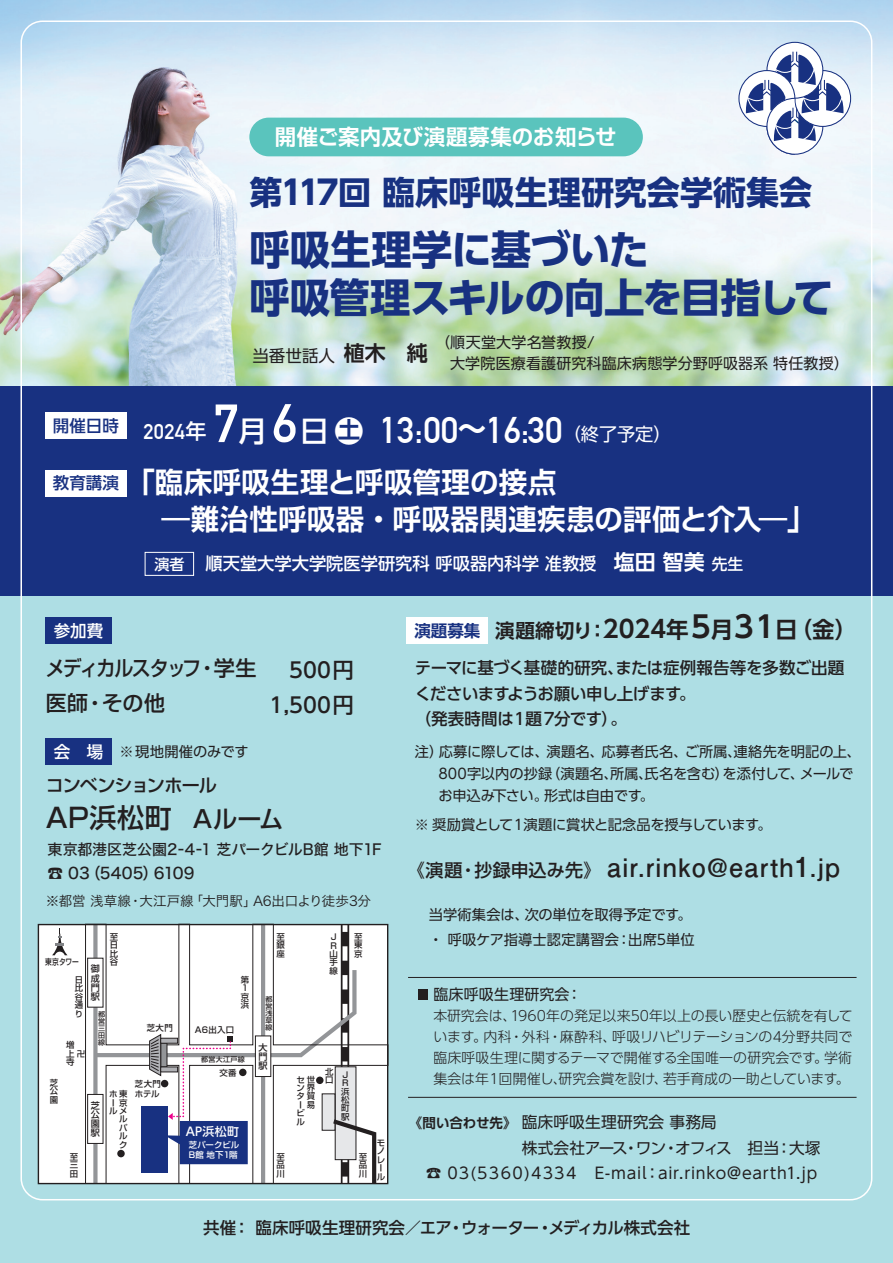
<style>
.page{position:relative;width:893px;height:1263px;background:#fff}
.page>*{position:absolute;margin:0;border:0;box-sizing:border-box;transform-origin:0 0}
.t1{font:700 40.5px/48.6px "UD Shin Go Pro";letter-spacing:-.015em;color:#183181}
.t2{font:700 36.3px "DIN Alternate";color:#fff}
.t3{font:700 33px "UD Shin Go Pro";color:#183181}
.t4{font:700 28.5px/37.5px "Shin Go Pro De";letter-spacing:.01em;color:#fff}
.t5{font:500 27px "Shin Go Pro";letter-spacing:.025em;color:#231f20}
.t6{font:700 25.5px "Futo Go B101 Pro";letter-spacing:.05em;color:#231f20}
.t7{font:500 24px "Shin Go Pro";color:#231f20}
.t8{font:700 21.45px "Shin Go Pro De";letter-spacing:.01em;color:#fff}
.t9{font:500 21px/35.4px "Shin Go Pro";letter-spacing:-.065em;color:#231f20;scale:.9 1}
.t10{font:500 21px/35.4px "UD Shin Go Pro";color:#231f20;text-align:right}
.t11{font:700 21px "DIN Alternate";color:#fff}
.t12{font:700 21px "UD Shin Go Pro De";color:#231f20}
.t13{font:700 19.5px "UD Shin Go Pro De";letter-spacing:.02em;color:#231f20}
.t14{font:500 18px "Shin Go Pro";letter-spacing:-.05em;color:#231f20}
.t15{font:500 17.25px "UD Shin Go Pro";color:#fff}
.t16{font:500 16.5px/25.5px "UD Shin Go Pro";letter-spacing:-.015em;color:#231f20}
.t17{font:500 16.5px "UD Shin Go Pro";color:#183181}
.t18{font:500 16.5px "UD Shin Go Pro";color:#fff}
.t19{font:16.5px "UD Shin Go Pro";color:#231f20}
.t20{font:15.75px "UD Shin Go Pro";letter-spacing:.05em;color:#231f20}
.t21{font:15.75px "UD Shin Go Pro";letter-spacing:.015em;color:#231f20}
.t22{font:15.75px "UD Shin Go Pro";letter-spacing:-.04em;color:#231f20}
.t23{font:15.6px "Hira Kaku Std W5";color:#231f20}
.t24{font:15px/21px "UD Shin Go Pro";letter-spacing:.01em;color:#231f20}
.t25{font:15px "Hira Kaku Std W5";letter-spacing:-.01em;color:#231f20}
.t26{font:500 15px "UD Shin Go Pro";color:#fff}
.t27{font:14.25px/21.8px "UD Shin Go Pro";letter-spacing:-.01em;color:#231f20}
.t28{font:14.25px "UD Shin Go Pro";letter-spacing:-.035em;color:#231f20}
.t29{font:300 13.95px/21px "UD Shin Go Pro";letter-spacing:-.01em;color:#231f20;text-align:justify}
.t30{font:13.5px "Hira Kaku Std W3";letter-spacing:-.015em;color:#231f20}
.t31{font:500 11.85px "UD Shin Go Pro";letter-spacing:.025em;color:#fff}
.t32{font:500 9.15px/9.1px "Shin Go Pro";color:#231f20;text-align:justify}
.t33{font:500 8.4px/8.4px "Shin Go Pro";letter-spacing:.035em;color:#231f20}
.t34{font:500 8.4px/10.1px "Shin Go Pro";letter-spacing:.01em;color:#fff}
.t35{font:500 8.4px "Shin Go Pro";letter-spacing:.035em;color:#231f20;scale:.8 1}
.t36{font:500 7.05px/7.1px "Shin Go Pro";letter-spacing:.04em;color:#231f20;text-align:justify}
.s1{font-size:52.8px}
.s2{font-family:"UD Shin Go Pro";font-weight:500;font-size:29.1px}
.s3{font-family:"UD Shin Go Pro De";font-size:29.1px}
.s4{font-family:"UD Shin Go Pro De"}
.s5{font-family:"UD Shin Go Pro";font-weight:400;font-size:18.15px}
.s6{font-family:"UD Shin Go Pro De";font-weight:700;font-size:21px}
.s7{font-size:15.75px}
.s8{font-family:"UD Shin Go Pro";font-weight:500}
.s9{font-size:16.5px;color:#183181}
.s10{font-size:24px}
.s11{font-size:22.5px}
.s12{font-size:29.7px}
.s13{font-family:"Koz Go Pr 6 N"}
.s14{font-family:"Osaka"}
.s15{font-family:"Shin Go Pro";font-weight:500;font-size:18px}
.s16{font-family:"Gothic MB101 Pro";font-weight:500}
.s17{font-family:"UD Shin Go Pro De";font-weight:700;font-size:13.5px}
</style>
<div class="page">
<img style="left:0;top:0;width:893px;height:386px">
<div style="left:0;top:441px;width:893px;height:822px;background:#aedee4"></div>
<div style="left:0;top:386px;width:893px;height:209px;background:#183181"></div>
<div style="left:38px;top:924px;width:349px;height:259px;background:#fff"></div>
<svg style="left:85px;top:923px;width:304px;height:261px"></svg>
<div style="left:87px;top:958px;width:16px;height:49px;background:#fff;border:1px solid #231f20"></div>
<div style="left:87px;top:1094px;width:16px;height:50px;background:#fff;border:1px solid #231f20"></div>
<div style="left:255px;top:1035px;width:16px;height:42px;background:#fff;border:1px solid #231f20"></div>
<div style="left:141px;top:1106px;width:27px;height:67px;background:#183181"></div>
<div style="left:38px;top:924px;width:350px;height:260px;border:1px solid #231f20"></div>
<svg style="left:52px;top:928px;width:15px;height:27px"></svg>
<hr style="left:408px;top:977px;width:448px;height:1px;background:#231f20">
<hr style="left:408px;top:1097px;width:448px;height:1px;background:#231f20">
<div style="left:45px;top:618px;width:67px;height:26px;background:#183181"></div>
<div style="left:45px;top:739px;width:67px;height:26px;background:#183181"></div>
<div style="left:45px;top:470px;width:82px;height:26px;background:#fff"></div>
<div style="left:45px;top:413px;width:82px;height:26px;background:#fff"></div>
<div style="left:407px;top:618px;width:81px;height:26px;background:#fff"></div>
<div style="left:418px;top:989px;width:10px;height:10px;background:#231f20"></div>
<div style="left:145px;top:552px;width:49px;height:24px;border:1px solid #fff"></div>
<svg style="left:149px;top:1033px;width:99px;height:131px"></svg>
<svg style="left:795px;top:71px;width:56px;height:55px"></svg>
<svg style="left:767px;top:42px;width:56px;height:56px"></svg>
<svg style="left:739px;top:71px;width:56px;height:55px"></svg>
<svg style="left:744px;top:51px;width:101px;height:104px"></svg>
<div style="left:249px;top:118px;width:394px;height:38px;background:#5ac4bd;border-radius:19px"></div>
<h3 class="t8" style="left:275px;top:120px;width:343px">開催ご案内及び演題募集のお知らせ</h3>
<h3 class="t3" style="left:249px;top:165px;width:564px">第117回 臨床呼吸生理研究会学術集会</h3>
<p class="t17" style="left:53px;top:412px;width:68px">開催日時</p>
<p class="t17" style="left:53px;top:470px;width:68px">教育講演</p>
<p class="t18" style="left:54px;top:617px;width:51px">参加費</p>
<h1 class="t1" style="left:249px;top:224px;width:586px">呼吸生理学に基づいた<br>呼吸管理スキルの向上を目指して</h1>
<p class="t19" style="left:252px;top:342px;width:84px">当番世話人</p>
<p class="t24" style="left:435px;top:331px;width:415px">（順天堂大学名誉教授/<br>　大学院医療看護研究科臨床病態学分野呼吸器系 特任教授）</p>
<h3 class="t12" style="left:344px;top:336px;width:86px">植木　純</h3>
<h2 class="t2" style="left:213px;top:402px;width:460px"><span class="s1">7</span><span class="s2">月</span><span class="s1">6</span><span class="s2">日</span><span class="s3">土</span> 13:00<span class="s4">~</span>16:30<span class="s5">（終了予定）</span></h2>
<h3 class="t4" style="left:161px;top:460px;width:656px;text-indent:-35px">「臨床呼吸生理と呼吸管理の接点<br>―難治性呼吸器・呼吸器関連疾患の評価と介入―」</h3>
<p class="t15" style="left:206px;top:549px;width:539px">順天堂大学大学院医学研究科 呼吸器内科学 准教授　<span class="s6">塩田 智美</span> <span class="s7">先生</span></p>
<h3 class="t11" style="left:144px;top:415px;width:65px">2024<span class="s8">年</span></h3>
<p class="t26" style="left:154px;top:552px;width:31px">演者</p>
<h3 class="t13" style="left:414px;top:615px;width:444px"><span class="s9">演題募集</span> 演題締切り：<span class="s10">2024</span><span class="s11">年</span><span class="s12">5</span><span class="s11">月</span><span class="s12">31</span><span class="s11">日（金）</span></h3>
<h3 class="t9" style="left:46px;top:647px;width:235px">メディカルスタッフ・学生医師・その他</h3>
<p class="t18" style="left:54px;top:738px;width:51px">会　場</p>
<p class="t27" style="left:120px;top:741px;width:131px"><span class="s13">※</span>現地開催のみです</p>
<p class="t14" style="left:46px;top:771px;width:172px">コンベンションホール</p>
<h3 class="t10" style="left:270px;top:651px;width:86px">500円<br>1,500円</h3>
<h3 class="t5" style="left:46px;top:796px;width:127px">AP浜松町</h3>
<p class="t25" style="left:47px;top:838px;width:336px">東京都港区芝公園2-4-1 芝パークビルB館 地下1F</p>
<p class="t30" style="left:46px;top:890px;width:327px">※都営 浅草線・大江戸線「大門駅」A6出口より徒歩3分</p>
<h3 class="t7" style="left:193px;top:799px;width:92px">Aルーム</h3>
<p class="t23" style="left:47px;top:861px;width:149px"><span class="s14">☎</span> 03（5405）6109</p>
<p class="t33" style="left:110px;top:931px;width:10px;text-align:justify">至日比谷</p>
<p class="t33" style="left:276px;top:931px;width:10px;text-align:justify">至銀座</p>
<p class="t33" style="left:354px;top:931px;width:10px;text-align:justify">至東京</p>
<p class="t33" style="left:330px;top:932px;width:10px">Ｊ<br>Ｒ山手線</p>
<p class="t35" style="left:45px;top:955px;width:44px">東京タワー</p>
<p class="t32" style="left:91px;top:963px;width:10px">御成門駅</p>
<p class="t33" style="left:75px;top:974px;width:10px;text-align:justify">日比谷通り</p>
<p class="t33" style="left:241px;top:974px;width:10px">第<br>１京浜</p>
<p class="t36" style="left:266px;top:995px;width:8px">都営浅草線</p>
<p class="t36" style="left:98px;top:1010px;width:8px">都営三田線</p>
<p class="t33" style="left:147px;top:1022px;width:28px">芝大門</p>
<p class="t33" style="left:195px;top:1025px;width:41px">A6出入口</p>
<p class="t33" style="left:66px;top:1040px;width:20px">増<br>上卍寺</p>
<p class="t32" style="left:259px;top:1041px;width:10px">大門駅</p>
<p class="t36" style="left:201px;top:1055px;width:45px">都営大江戸線</p>
<p class="t33" style="left:219px;top:1067px;width:19px">交番</p>
<p class="t33" style="left:325px;top:1066px;width:10px">北口</p>
<p class="t33" style="left:341px;top:1069px;width:10px">Ｊ<br>Ｒ浜松町駅</p>
<p class="t33" style="left:297px;top:1074px;width:20px">セ世ン界タ貿ー<br>ビル</p>
<p class="t33" style="left:50px;top:1077px;width:10px;text-align:justify">芝公園</p>
<p class="t33" style="left:135px;top:1078px;width:28px;line-height:10.1px">芝大門ホテル</p>
<p class="t33" style="left:109px;top:1089px;width:20px">ホ東ー<br>ルメ</p>
<p class="t33" style="left:119px;top:1093px;width:10px;line-height:16.8px">京ル</p>
<p class="t33" style="left:119px;top:1122px;width:10px;text-align:justify">パルク</p>
<p class="t33" style="left:307px;top:1099px;width:9px">易</p>
<p class="t32" style="left:91px;top:1099px;width:10px">芝公園駅</p>
<p class="t31" style="left:186px;top:1122px;width:55px">AP浜松町</p>
<p class="t34" style="left:189px;top:1139px;width:52px">芝パークビル<br>B館 地下1階</p>
<p class="t33" style="left:70px;top:1151px;width:10px;text-align:justify">至三田</p>
<p class="t33" style="left:276px;top:1151px;width:10px;text-align:justify">至品川</p>
<p class="t33" style="left:359px;top:1151px;width:10px;text-align:justify">至品川</p>
<p class="t33" style="left:377px;top:1137px;width:10px">モノレール</p>
<p class="t16" style="left:415px;top:655px;width:431px">テーマに基づく基礎的研究､または症例報告等を多数ご出題くださいますようお願い申し上げます。<br>（発表時間は１題7分です）。</p>
<p class="t27" style="left:438px;top:740px;width:417px;text-align:justify;text-indent:-24px">注）応募に際しては､ 演題名､ 応募者氏名､ ご所属､連絡先を明記の上､800字以内の抄録（演題名､所属､氏名を含む）を添付して、メールでお申込み下さい。形式は自由です。</p>
<p class="t28" style="left:415px;top:813px;width:358px"><span class="s13">※</span> 奨励賞として１演題に賞状と記念品を授与しています。</p>
<h3 class="t6" style="left:407px;top:847px;width:435px"><span class="s15">《演題・抄録申込み先》</span> air.rinko@earth<span class="s16">1</span>.jp</h3>
<p class="t27" style="left:429px;top:901px;width:267px;line-height:25.5px">当学術集会は、次の単位を取得予定です。・ 呼吸ケア指導士認定講習会：出席5単位</p>
<p class="t24" style="left:433px;top:983px;width:150px">臨床呼吸生理研究会：</p>
<p class="t29" style="left:433px;top:1004px;width:421px">本研究会は、1960年の発足以来50年以上の長い歴史と伝統を有しています。内科・外科・麻酔科、呼吸リハビリテーションの4分野共同で臨床呼吸生理に関するテーマで開催する全国唯一の研究会です。学術集会は年１回開催し､研究会賞を設け、若手育成の一助としています。</p>
<p class="t21" style="left:409px;top:1109px;width:325px"><span class="s17">《問い合わせ先》</span>臨床呼吸生理研究会 事務局　</p>
<p class="t22" style="left:522px;top:1135px;width:301px">株式会社アース・ワン・オフィス　担当：大塚</p>
<p class="t20" style="left:426px;top:1160px;width:393px">☎ 03(5360)4334　E-mail：air.rinko@earth1.jp</p>
<p class="t16" style="left:203px;top:1214px;width:489px">共催： 臨床呼吸生理研究会／エア・ウォーター・メディカル株式会社</p>
</div>
